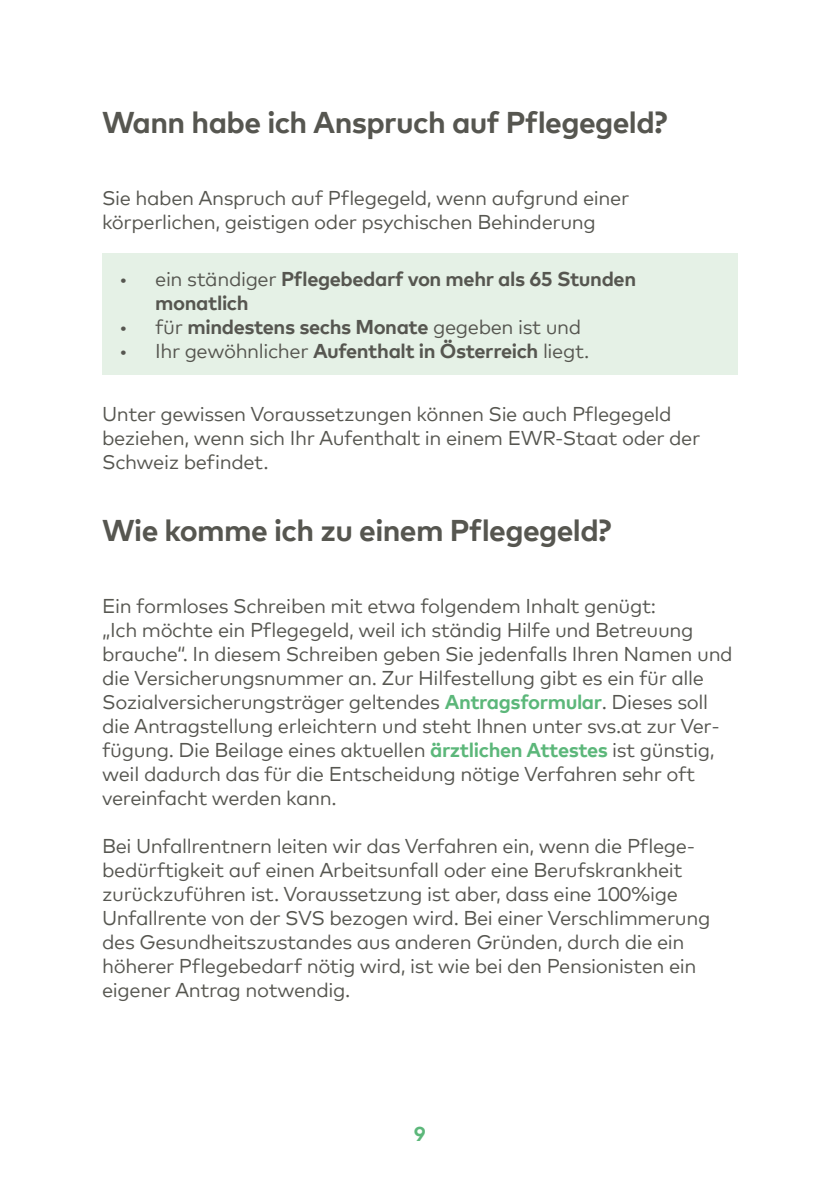
<style>
.page{position:relative;width:840px;height:1191px;background:#fff}
.page>*{position:absolute;margin:0;border:0;box-sizing:border-box;transform-origin:0 0}
.t1{font:700 30px "Mark Offc Pro";letter-spacing:-.02em;color:#565650}
.t2{font:20px/24px "Mark Offc Pro";letter-spacing:-.02em;color:#565650}
.t3{font:700 20px/24px "Mark Offc Pro";letter-spacing:-.02em;color:#565650}
.t4{font:700 20px "Mark Offc Pro";color:#5cb77a}
.s1{font-weight:400}
.s2{font-weight:700}
.s3{font-weight:700;color:#5cb77a}
</style>
<div class="page">
<div style="left:102px;top:253px;width:635px;height:122px;background:#e5f1e6"></div>
<h1 class="t1" style="left:102px;top:100px;width:566px">Wann habe ich Anspruch auf Pflegegeld?</h1>
<p class="t2" style="left:102px;top:184px;width:528px">Sie haben Anspruch auf Pflegegeld, wenn aufgrund einer körperlichen, geistigen oder psychischen Behinderung</p>
<p class="t3" style="left:155px;top:265px;width:482px;text-indent:-36px"><span class="s1">• ein ständiger</span> Pflegebedarf von mehr als 65 Stunden monatlich</p>
<p class="t3" style="left:119px;top:313px;width:463px"><span class="s1">• für</span> mindestens sechs Monate <span class="s1">gegeben ist und</span></p>
<p class="t2" style="left:119px;top:337px;width:471px">• Ihr gewöhnlicher <span class="s2">Aufenthalt in Österreich</span> liegt.</p>
<p class="t2" style="left:102px;top:400px;width:599px">Unter gewissen Voraussetzungen können Sie auch Pflegegeld beziehen, wenn sich Ihr Aufenthalt in einem EWR-Staat oder der<br>Schweiz befindet.</p>
<h1 class="t1" style="left:102px;top:508px;width:510px">Wie komme ich zu einem Pflegegeld?</h1>
<p class="t2" style="left:102px;top:592px;width:631px">Ein formloses Schreiben mit etwa folgendem Inhalt genügt:<br>„Ich möchte ein Pflegegeld, weil ich ständig Hilfe und Betreuung brauche“. In diesem Schreiben geben Sie jedenfalls Ihren Namen und die Versicherungsnummer an. Zur Hilfestellung gibt es ein für alle Sozialversicherungsträger geltendes <span class="s3">Antragsformular</span>. Dieses soll die Antragstellung erleichtern und steht Ihnen unter svs.at zur Ver&shy;fügung. Die Beilage eines aktuellen <span class="s3">ärztlichen Attestes</span> ist günstig, weil dadurch das für die Entscheidung nötige Verfahren sehr oft vereinfacht werden kann.</p>
<p class="t2" style="left:102px;top:832px;width:609px">Bei Unfallrentnern leiten wir das Verfahren ein, wenn die Pflege&shy;bedürftigkeit auf einen Arbeitsunfall oder eine Berufskrankheit zurückzuführen ist. Voraussetzung ist aber, dass eine 100%ige Unfallrente von der SVS bezogen wird. Bei einer Verschlimmerung des Gesundheitszustandes aus anderen Gründen, durch die ein höherer Pflegebedarf nötig wird, ist wie bei den Pensionisten ein eigener Antrag notwendig.</p>
<p class="t4" style="left:414px;top:1119px;width:13px">9</p>
</div>
